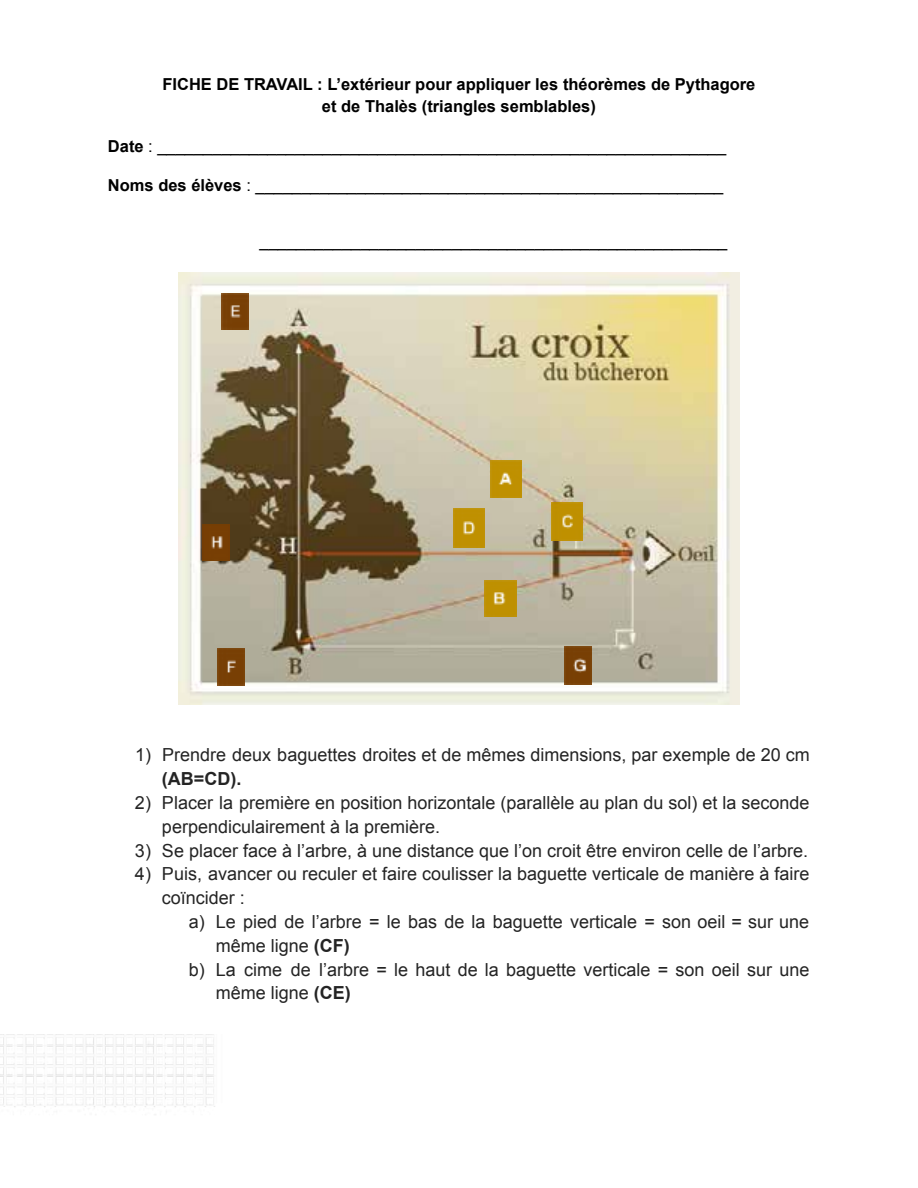
<style>
.page{position:relative;width:918px;height:1188px;background:#fff}
.page>*{position:absolute;margin:0;border:0;box-sizing:border-box;transform-origin:0 0}
.t1{font:18px/23.9px "Arial";color:#242424}
.t2{font:700 18px "Arial";color:#242424}
.t3{font:16.5px "Arial";color:#000}
.t4{font:700 16.5px/21.8px "Arial";color:#000;text-align:center}
.s1{font-weight:700}
</style>
<div class="page">
<img style="left:178px;top:272px;width:562px;height:432px">
<img style="left:565px;top:647px;width:27px;height:37px">
<img style="left:217px;top:648px;width:27px;height:37px">
<img style="left:490px;top:460px;width:32px;height:37px">
<img style="left:551px;top:503px;width:32px;height:37px">
<img style="left:453px;top:509px;width:32px;height:39px">
<img style="left:222px;top:294px;width:27px;height:36px">
<img style="left:202px;top:524px;width:28px;height:36px">
<img style="left:485px;top:581px;width:31px;height:36px">
<p class="t4" style="left:162px;top:74px;width:595px">FICHE DE TRAVAIL : L’extérieur pour appliquer les théorèmes de Pythagore et de Thalès (triangles semblables)</p>
<p class="t3" style="left:108px;top:135px;width:620px"><span class="s1">Date</span> : ______________________________________________________________</p>
<p class="t3" style="left:108px;top:175px;width:617px"><span class="s1">Noms des élèves</span> : ___________________________________________________</p>
<p class="t3" style="left:259px;top:231px;width:469px">___________________________________________________</p>
<p class="t1" style="left:135px;top:743px;width:676px">1) Prendre deux baguettes droites et de mêmes dimensions, par exemple de 20 cm</p>
<p class="t2" style="left:162px;top:767px;width:81px">(AB=CD).</p>
<p class="t1" style="left:162px;top:791px;width:649px;text-indent:-27px">2) Placer la première en position horizontale (parallèle au plan du sol) et la seconde perpendiculairement à la première.</p>
<p class="t1" style="left:135px;top:838px;width:675px">3) Se placer face à l’arbre, à une distance que l’on croit être environ celle de l’arbre.</p>
<p class="t1" style="left:162px;top:862px;width:649px;text-indent:-27px">4) Puis, avancer ou reculer et faire coulisser la baguette verticale de manière à faire coïncider :</p>
<p class="t1" style="left:189px;top:910px;width:622px">a) Le pied de l’arbre = le bas de la baguette verticale = son oeil = sur une</p>
<p class="t1" style="left:216px;top:934px;width:136px">même ligne <span class="s1">(CF)</span></p>
<p class="t1" style="left:189px;top:957px;width:622px">b) La cime de l’arbre = le haut de la baguette verticale = son oeil sur une</p>
<p class="t1" style="left:216px;top:981px;width:137px">même ligne <span class="s1">(CE)</span></p>
</div>
